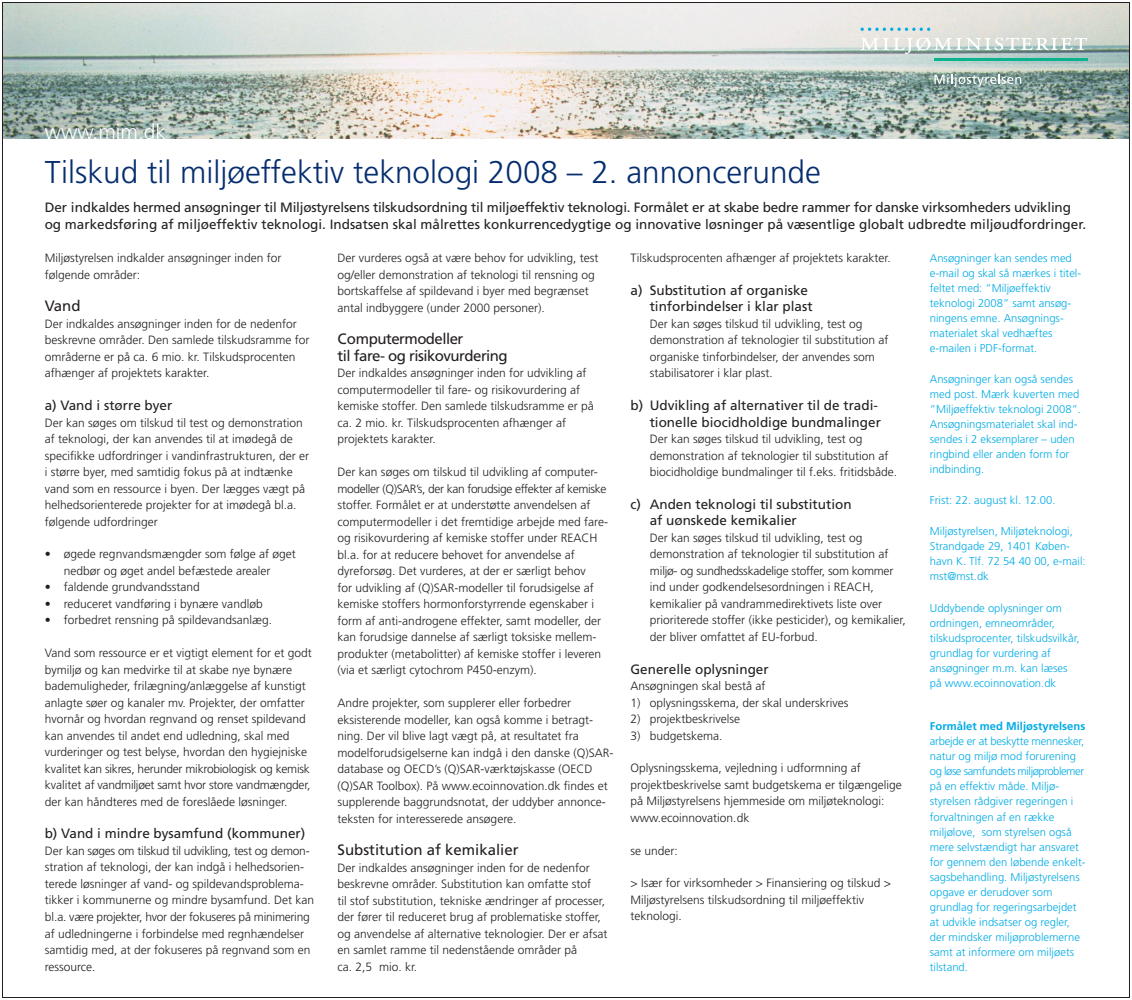
<style>
.page{position:relative;width:1132px;height:1000px;background:#fff}
.page>*{position:absolute;margin:0;border:0;box-sizing:border-box;transform-origin:0 0}
.t1{font:300 31.5px "Frutiger";color:#052d6f}
.t2{font:300 21px "Frutiger";color:#fff}
.t3{font:15px/16.5px "Frutiger";letter-spacing:-.035em;color:#231f20}
.t4{font:15px "Frutiger";color:#231f20}
.t5{font:13.5px/16.5px "Frutiger";color:#231f20}
.t6{font:300 12px/16.5px "Frutiger";color:#231f20}
.t7{font:300 11.25px/15px "Frutiger";color:#00abe5}
.t8{font:700 11.25px "Frutiger";color:#00abe5}
</style>
<div class="page">
<img style="left:4px;top:4px;width:1123px;height:134px">
<svg style="left:860px;top:37px;width:226px;height:17px"></svg>
<hr style="left:933px;top:58px;width:153px;height:2px;background:#0ab38d">
<svg style="left:860px;top:28px;width:70px;height:3px"></svg>
<svg style="left:934px;top:74px;width:86px;height:13px"></svg>
<h2 class="t2" style="left:45px;top:120px;width:123px">www.mim.dk</h2>
<h1 class="t1" style="left:45px;top:154px;width:777px">Tilskud til miljøeffektiv teknologi 2008 – 2. annoncerunde</h1>
<p class="t5" style="left:45px;top:199px;width:1042px">Der indkaldes hermed ansøgninger til Miljøstyrelsens tilskudsordning til miljøeffektiv teknologi. Formålet er at skabe bedre rammer for danske virksomheders udvikling og markedsføring af miljøeffektiv teknologi. Indsatsen skal målrettes konkurrencedygtige og innovative løsninger på væsentlige globalt udbredte miljøudfordringer.</p>
<p class="t6" style="left:45px;top:250px;width:238px">Miljøstyrelsen indkalder ansøgninger inden for følgende områder:</p>
<p class="t3" style="left:45px;top:298px;width:37px">Vand</p>
<p class="t6" style="left:45px;top:315px;width:266px">Der indkaldes ansøgninger inden for de nedenfor beskrevne områder. Den samlede tilskudsramme for områderne er på ca. 6 mio. kr. Tilskudsprocenten afhænger af projektets karakter.</p>
<p class="t5" style="left:45px;top:397px;width:129px">a) Vand i større byer</p>
<p class="t6" style="left:45px;top:414px;width:266px">Der kan søges om tilskud til test og demonstration af teknologi, der kan anvendes til at imødegå de specifikke udfordringer i vandinfrastrukturen, der er i større byer, med samtidig fokus på at indtænke vand som en ressource i byen. Der lægges vægt på helhedsorienterede projekter for at imødegå bl.a. følgende udfordringer</p>
<p class="t6" style="left:45px;top:546px;width:252px;text-align:center">• øgede regnvandsmængder som følge af øget nedbør og øget andel befæstede arealer</p>
<p class="t6" style="left:45px;top:579px;width:157px">• faldende grundvandsstand</p>
<p class="t6" style="left:45px;top:595px;width:219px">• reduceret vandføring i bynære vandløb</p>
<p class="t6" style="left:45px;top:612px;width:229px">• forbedret rensning på spildevandsanlæg.</p>
<p class="t6" style="left:45px;top:644px;width:268px">Vand som ressource er et vigtigt element for et godt bymiljø og kan medvirke til at skabe nye bynære bademuligheder, frilægning/anlæggelse af kunstigt anlagte søer og kanaler mv. Projekter, der omfatter hvornår og hvordan regnvand og renset spildevand kan anvendes til andet end udledning, skal med vurderinger og test belyse, hvordan den hygiejniske kvalitet kan sikres, herunder mikrobiologisk og kemisk kvalitet af vandmiljøet samt hvor store vandmængder, der kan håndteres med de foreslåede løsninger.</p>
<p class="t5" style="left:45px;top:825px;width:262px">b) Vand i mindre bysamfund (kommuner)</p>
<p class="t6" style="left:45px;top:842px;width:271px">Der kan søges om tilskud til udvikling, test og demon&shy;stration af teknologi, der kan indgå i helhedsorien&shy;terede løsninger af vand- og spildevandsproblema&shy;tikker i kommunerne og mindre bysamfund. Det kan bl.a. være projekter, hvor der fokuseres på minimering af udledningerne i forbindelse med regnhændelser samtidig med, at der fokuseres på regnvand som en ressource.</p>
<p class="t6" style="left:337px;top:250px;width:262px">Der vurderes også at være behov for udvikling, test og/eller demonstration af teknologi til rensning og bortskaffelse af spildevand i byer med begrænset antal indbyggere (under 2000 personer).</p>
<p class="t3" style="left:337px;top:331px;width:172px">Computermodeller<br>til fare- og risikovurdering</p>
<p class="t6" style="left:337px;top:365px;width:258px">Der indkaldes ansøgninger inden for udvikling af computermodeller til fare- og risikovurdering af kemiske stoffer. Den samlede tilskudsramme er på ca. 2 mio. kr. Tilskudsprocenten afhænger af projektets karakter.</p>
<p class="t6" style="left:337px;top:464px;width:272px">Der kan søges om tilskud til udvikling af computer&shy;modeller (Q)SAR’s, der kan forudsige effekter af kemiske stoffer. Formålet er at understøtte anvendelsen af computermodeller i det fremtidige arbejde med fare&shy;og risikovurdering af kemiske stoffer under REACH bl.a. for at reducere behovet for anvendelse af dyreforsøg. Det vurderes, at der er særligt behov<br>for udvikling af (Q)SAR-modeller til forudsigelse af kemiske stoffers hormonforstyrrende egenskaber i form af anti-androgene effekter, samt modeller, der kan forudsige dannelse af særligt toksiske mellem&shy;produkter (metabolitter) af kemiske stoffer i leveren (via et særligt cytochrom P450-enzym).</p>
<p class="t6" style="left:337px;top:694px;width:277px">Andre projekter, som supplerer eller forbedrer eksisterende modeller, kan også komme i betragt&shy;ning. Der vil blive lagt vægt på, at resultatet fra modelforudsigelserne kan indgå i den danske (Q)SAR&shy;database og OECD’s (Q)SAR-værktøjskasse (OECD (Q)SAR Toolbox). På www.ecoinnovation.dk findes et supplerende baggrundsnotat, der uddyber annonce&shy;teksten for interesserede ansøgere.</p>
<p class="t4" style="left:337px;top:841px;width:182px">Substitution af kemikalier</p>
<p class="t6" style="left:337px;top:859px;width:271px">Der indkaldes ansøgninger inden for de nedenfor beskrevne områder. Substitution kan omfatte stof<br>til stof substitution, tekniske ændringer af processer, der fører til reduceret brug af problematiske stoffer, og anvendelse af alternative teknologier. Der er afsat en samlet ramme til nedenstående områder på<br>ca. 2,5 mio. kr.</p>
<p class="t6" style="left:630px;top:250px;width:262px">Tilskudsprocenten afhænger af projektets karakter.</p>
<p class="t5" style="left:649px;top:282px;width:164px;text-indent:-19px">a) Substitution af organiske tinforbindelser i klar plast</p>
<p class="t6" style="left:649px;top:315px;width:240px">Der kan søges tilskud til udvikling, test og demonstration af teknologier til substitution af organiske tinforbindelser, der anvendes som stabilisatorer i klar plast.</p>
<p class="t5" style="left:630px;top:397px;width:252px;text-align:right">b) Udvikling af alternativer til de tradi&shy;tionelle biocidholdige bundmalinger</p>
<p class="t6" style="left:649px;top:431px;width:249px">Der kan søges tilskud til udvikling, test og demonstration af teknologier til substitution af biocidholdige bundmalinger til f.eks. fritidsbåde.</p>
<p class="t5" style="left:649px;top:496px;width:203px;text-indent:-19px">c) Anden teknologi til substitution af uønskede kemikalier</p>
<p class="t6" style="left:649px;top:529px;width:257px">Der kan søges tilskud til udvikling, test og demonstration af teknologier til substitution af miljø- og sundhedsskadelige stoffer, som kommer ind under godkendelsesordningen i REACH, kemikalier på vandrammedirektivets liste over prioriterede stoffer (ikke pesticider), og kemikalier, der bliver omfattet af EU-forbud.</p>
<p class="t5" style="left:630px;top:660px;width:140px">Generelle oplysninger</p>
<p class="t6" style="left:630px;top:677px;width:136px">Ansøgningen skal bestå af</p>
<p class="t6" style="left:630px;top:694px;width:219px">1) oplysningsskema, der skal underskrives</p>
<p class="t6" style="left:630px;top:710px;width:111px">2) projektbeskrivelse</p>
<p class="t6" style="left:630px;top:727px;width:93px">3) budgetskema.</p>
<p class="t6" style="left:630px;top:760px;width:273px">Oplysningsskema, vejledning i udformning af projektbeskrivelse samt budgetskema er tilgængelige på Miljøstyrelsens hjemmeside om miljøteknologi: www.ecoinnovation.dk</p>
<p class="t6" style="left:630px;top:842px;width:49px">se under:</p>
<p class="t6" style="left:630px;top:874px;width:262px">&gt; Især for virksomheder &gt; Finansiering og tilskud &gt;<br>Miljøstyrelsens tilskudsordning til miljøeffektiv teknologi.</p>
<p class="t7" style="left:929px;top:250px;width:153px">Ansøgninger kan sendes med e-mail og skal så mærkes i titel&shy;feltet med: ”Miljøeffektiv teknologi 2008” samt ansøg&shy;ningens emne. Ansøgnings&shy;materialet skal vedhæftes e-mailen i PDF-format.</p>
<p class="t7" style="left:929px;top:371px;width:153px">Ansøgninger kan også sendes med post. Mærk kuverten med ”Miljøeffektiv teknologi 2008”.<br>Ansøgningsmaterialet skal ind&shy;sendes i 2 eksemplarer – uden ringbind eller anden form for indbinding.</p>
<p class="t7" style="left:929px;top:493px;width:127px">Frist: 22. august kl. 12.00.</p>
<p class="t7" style="left:929px;top:524px;width:157px">Miljøstyrelsen, Miljøteknologi,<br>Strandgade 29, 1401 Køben&shy;havn K. Tlf. 72 54 40 00, e-mail: mst@mst.dk</p>
<p class="t7" style="left:929px;top:600px;width:151px">Uddybende oplysninger om ordningen, emneområder, tilskudsprocenter, tilskudsvilkår, grundlag for vurdering af ansøgninger m.m. kan læses på www.ecoinnovation.dk</p>
<p class="t8" style="left:929px;top:719px;width:157px">Formålet med Miljøstyrelsens</p>
<p class="t7" style="left:929px;top:734px;width:157px">arbejde er at beskytte mennesker, natur og miljø mod forurening og løse samfundets miljøproblemer på en effektiv måde. Miljø&shy;styrelsen rådgiver regeringen i forvaltningen af en række miljølove, som styrelsen også mere selvstændigt har ansvaret for gennem den løbende enkelt&shy;sagsbehandling. Miljøstyrelsens opgave er derudover som grundlag for regeringsarbejdet at udvikle indsatser og regler, der mindsker miljøproblemerne samt at informere om miljøets tilstand.</p>
</div>
